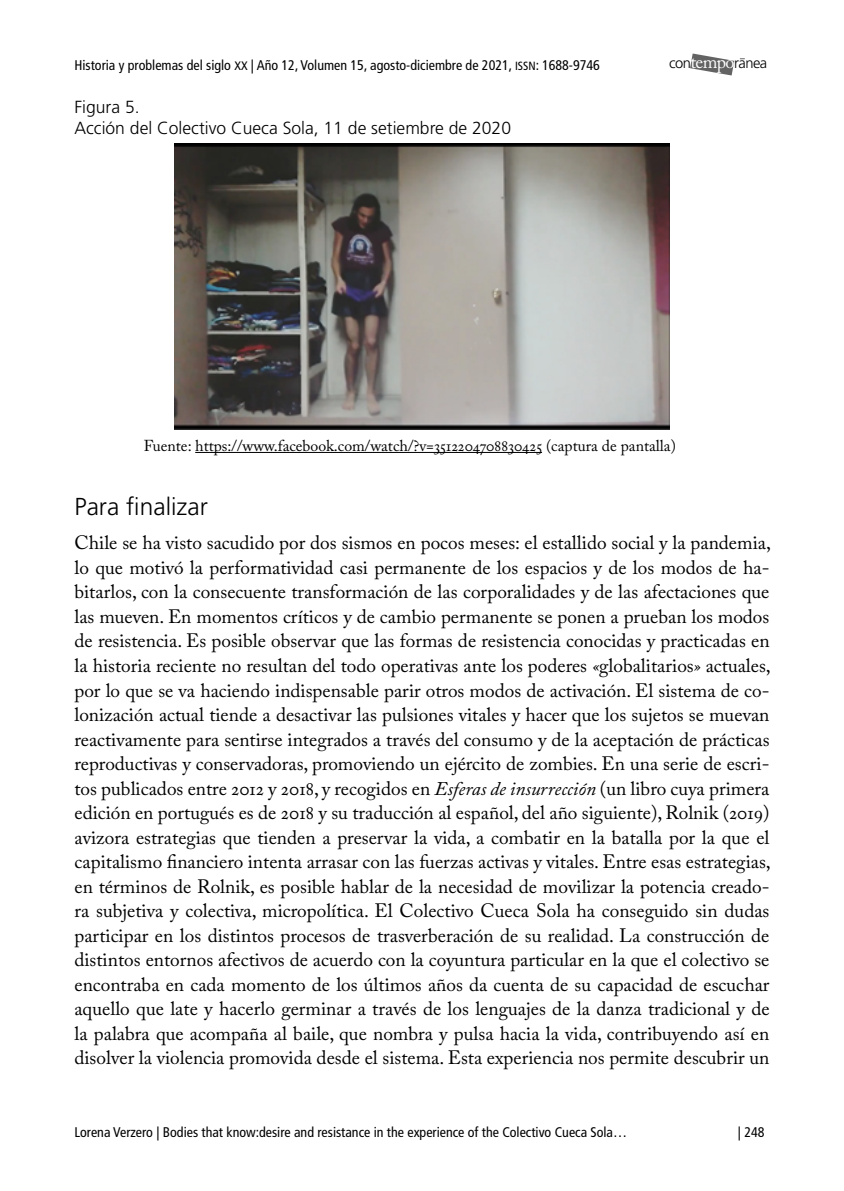
<style>
.page{position:relative;width:844px;height:1191px;background:#fff}
.page>*{position:absolute;margin:0;border:0;box-sizing:border-box;transform-origin:0 0}
.t1{font:300 24.5px "Frutiger";color:#000}
.t2{font:19.25px/24.5px "Adobe Caslon Pro";color:#000;text-align:justify}
.t3{font:300 17.5px/21px "Frutiger";color:#000}
.t4{font:15.75px "Adobe Caslon Pro";color:#000}
.t5{font:300 14.7px "Frutiger";letter-spacing:-.035em;color:#000}
.t6{font:condensed 14px "Frutiger";color:#000}
.s1{font-size:12.25px}
.s2{font-family:"Frutiger Cn SC850";font-stretch:normal;font-size:11.9px}
.s3{font-family:"Adobe Caslon Pro";font-weight:400;font-size:18.2px;color:#fff}
.s4{font-style:italic}
</style>
<div class="page">
<svg style="left:690px;top:54px;width:54px;height:21px"></svg>
<hr style="left:195px;top:452px;width:347px;height:1px;background:#000">
<img style="left:174px;top:143px;width:495px;height:287px">
<p class="t6" style="left:74px;top:57px;width:527px">Historia y problemas del siglo <span class="s1">XX</span> | Año 12, Volumen 15, agosto-diciembre de 2021, <span class="s2">ISSN</span>: 1688-9746</p>
<p class="t5" style="left:669px;top:55px;width:100px">con<span class="s3">tempo</span>ranea</p>
<p class="t3" style="left:74px;top:96px;width:438px">Figura 5.<br>Acción del Colectivo Cueca Sola, 11 de setiembre de 2020</p>
<p class="t4" style="left:144px;top:436px;width:533px">Fuente: https://www.facebook.com/watch/?v=3512204708830425 (captura de pantalla)</p>
<p class="t1" style="left:74px;top:493px;width:135px">Para finalizar</p>
<p class="t2" style="left:74px;top:530px;width:697px">Chile se ha visto sacudido por dos sismos en pocos meses: el estallido social y la pandemia, lo que motivó la performatividad casi permanente de los espacios y de los modos de ha&shy;bitarlos, con la consecuente transformación de las corporalidades y de las afectaciones que las mueven. En momentos críticos y de cambio permanente se ponen a prueban los modos de resistencia. Es posible observar que las formas de resistencia conocidas y practicadas en la historia reciente no resultan del todo operativas ante los poderes <span class="s4">«</span>globalitarios<span class="s4">»</span> actuales, por lo que se va haciendo indispensable parir otros modos de activación. El sistema de co&shy;lonización actual tiende a desactivar las pulsiones vitales y hacer que los sujetos se muevan reactivamente para sentirse integrados a través del consumo y de la aceptación de prácticas reproductivas y conservadoras, promoviendo un ejército de zombies. En una serie de escri&shy;tos publicados entre 2012 y 2018, y recogidos en <span class="s4">Esferas de insurrección</span> (un libro cuya primera edición en portugués es de 2018 y su traducción al español, del año siguiente), Rolnik (2019) avizora estrategias que tienden a preservar la vida, a combatir en la batalla por la que el capitalismo financiero intenta arrasar con las fuerzas activas y vitales. Entre esas estrategias, en términos de Rolnik, es posible hablar de la necesidad de movilizar la potencia creado&shy;ra subjetiva y colectiva, micropolítica. El Colectivo Cueca Sola ha conseguido sin dudas participar en los distintos procesos de trasverberación de su realidad. La construcción de distintos entornos afectivos de acuerdo con la coyuntura particular en la que el colectivo se encontraba en cada momento de los últimos años da cuenta de su capacidad de escuchar aquello que late y hacerlo germinar a través de los lenguajes de la danza tradicional y de la palabra que acompaña al baile, que nombra y pulsa hacia la vida, contribuyendo así en disolver la violencia promovida desde el sistema. Esta experiencia nos permite descubrir un</p>
<p class="t6" style="left:74px;top:1124px;width:554px">Lorena Verzero | Bodies that know:desire and resistance in the experience of the Colectivo Cueca Sola…</p>
<p class="t6" style="left:737px;top:1124px;width:28px">| 248</p>
</div>
